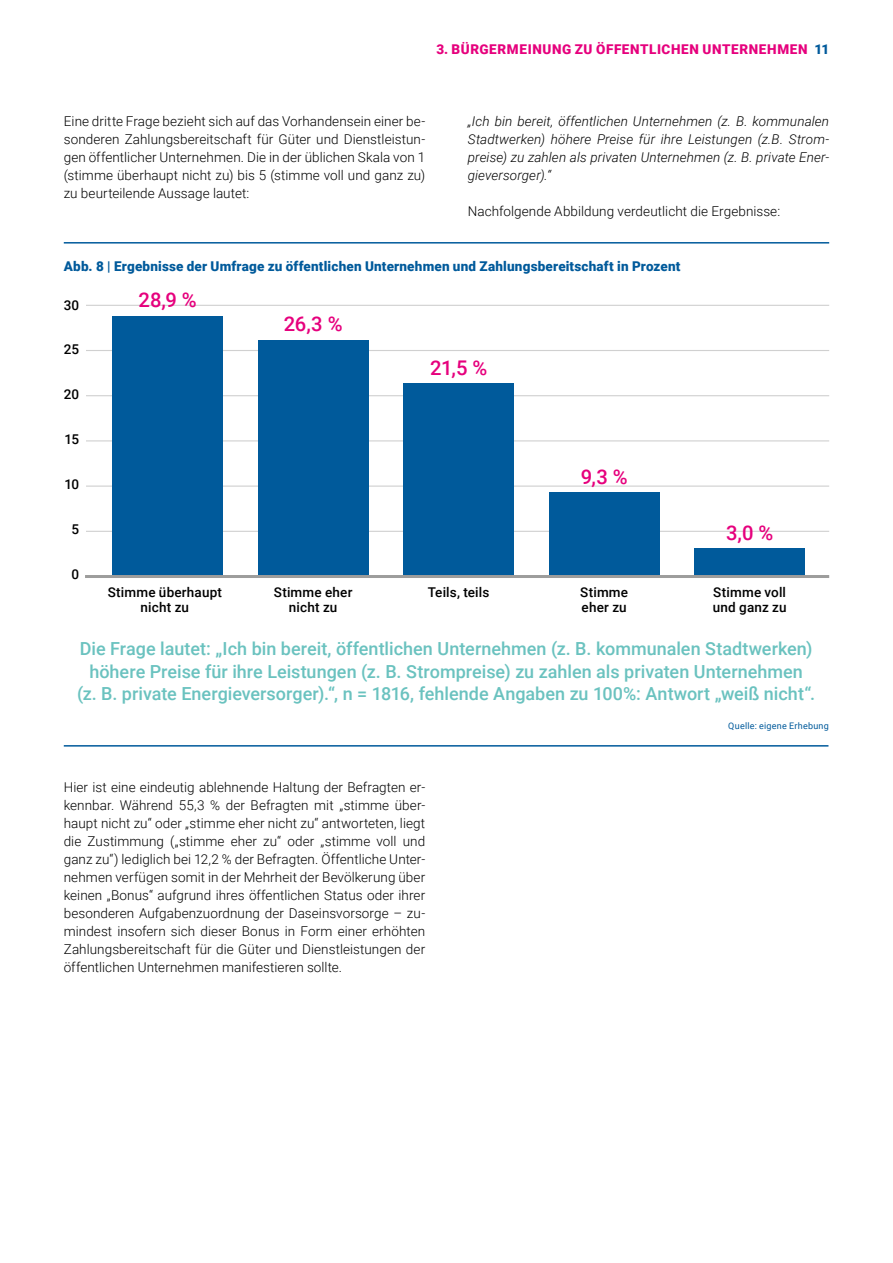
<style>
.page{position:relative;width:893px;height:1263px;background:#fff}
.page>*{position:absolute;margin:0;border:0;box-sizing:border-box;transform-origin:0 0}
.t1{font:500 20.25px "Roboto";color:#e6007d}
.t2{font:500 18px/22.5px "Roboto";color:#6ac2bf;text-align:center}
.t3{font:300 13.5px/18px "Roboto";letter-spacing:.005em;color:#000;text-align:justify}
.t4{font:italic 300 13.5px/18px "Roboto";letter-spacing:.005em;color:#000;text-align:justify}
.t5{font:500 13.5px/15px "Roboto";letter-spacing:.01em;color:#000;text-align:center}
.t6{font:900 13.5px "Roboto";letter-spacing:.015em;color:#005a9b}
.t7{font:900 13.5px "Roboto";letter-spacing:.045em;color:#e6007d}
.t8{font:9px "Roboto";letter-spacing:.03em;color:#005a9b}
</style>
<div class="page">
<hr style="left:65px;top:745px;width:763px;height:2px;background:#005a9b">
<hr style="left:87px;top:350px;width:742px;height:1px;background:#d0d0d0">
<hr style="left:87px;top:395px;width:742px;height:1px;background:#d0d0d0">
<hr style="left:87px;top:440px;width:742px;height:1px;background:#d0d0d0">
<hr style="left:87px;top:485px;width:742px;height:2px;background:#d0d0d0">
<hr style="left:87px;top:531px;width:742px;height:1px;background:#d0d0d0">
<hr style="left:87px;top:305px;width:742px;height:1px;background:#d0d0d0">
<div style="left:258px;top:340px;width:111px;height:236px;background:#005a9b"></div>
<div style="left:403px;top:383px;width:111px;height:193px;background:#005a9b"></div>
<div style="left:549px;top:492px;width:111px;height:84px;background:#005a9b"></div>
<div style="left:694px;top:548px;width:111px;height:28px;background:#005a9b"></div>
<div style="left:112px;top:316px;width:111px;height:260px;background:#005a9b"></div>
<hr style="left:87px;top:575px;width:741px;height:3px;background:#9d9d9c">
<hr style="left:65px;top:242px;width:763px;height:2px;background:#005a9b">
<p class="t7" style="left:436px;top:40px;width:63px">3. Bürgermeinun</p>
<p class="t7" style="left:562px;top:40px;width:44px">g zu öffentlichen</p>
<p class="t7" style="left:703px;top:40px;width:21px">Unternehmen</p>
<p class="t6" style="left:815px;top:40px;width:16px">11</p>
<p class="t3" style="left:64px;top:112px;width:363px">Eine dritte Frage bezieht sich auf das Vorhandensein einer be&shy;sonderen Zahlungsbereitschaft für Güter und Dienstleistun&shy;gen öffentlicher Unternehmen. Die in der üblichen Skala von 1 (stimme überhaupt nicht zu) bis 5 (stimme voll und ganz zu) zu beurteilende Aussage lautet:</p>
<p class="t4" style="left:468px;top:112px;width:363px">„Ich bin bereit, öffentlichen Unternehmen (z. B. kommunalen Stadtwerken) höhere Preise für ihre Leistungen (z.B. Strom&shy;preise) zu zahlen als privaten Unternehmen (z. B. private Ener&shy;gieversorger).“</p>
<p class="t3" style="left:468px;top:202px;width:314px">Nachfolgende Abbildung verdeutlicht die Ergebnisse:</p>
<p class="t6" style="left:64px;top:257px;width:618px">Abb. 8 | Ergebnisse der Umfrage zu öffentlichen Unternehmen und Zahlungsbereitschaft in Prozent</p>
<p class="t5" style="left:64px;top:297px;width:17px">30</p>
<p class="t5" style="left:64px;top:342px;width:17px">25</p>
<p class="t5" style="left:64px;top:386px;width:17px">20</p>
<p class="t5" style="left:65px;top:431px;width:16px">15</p>
<p class="t5" style="left:64px;top:476px;width:16px">10</p>
<p class="t5" style="left:72px;top:521px;width:9px">5</p>
<p class="t5" style="left:72px;top:566px;width:9px">0</p>
<h1 class="t1" style="left:139px;top:286px;width:60px">28,9 %</h1>
<h1 class="t1" style="left:284px;top:310px;width:60px">26,3 %</h1>
<h1 class="t1" style="left:430px;top:353px;width:59px">21,5 %</h1>
<h1 class="t1" style="left:581px;top:462px;width:49px">9,3 %</h1>
<h1 class="t1" style="left:726px;top:518px;width:49px">3,0 %</h1>
<p class="t5" style="left:108px;top:585px;width:116px">Stimme überhaupt nicht zu</p>
<p class="t5" style="left:274px;top:585px;width:80px">Stimme eher nicht zu</p>
<p class="t5" style="left:580px;top:585px;width:49px;text-align:left">Stimme eher zu</p>
<p class="t5" style="left:428px;top:585px;width:63px">Teils, teils</p>
<p class="t5" style="left:713px;top:585px;width:75px;text-align:left">Stimme voll und ganz zu</p>
<p class="t2" style="left:77px;top:637px;width:740px">Die Frage lautet: „Ich bin bereit, öffentlichen Unternehmen (z. B. kommunalen Stadtwerken) höhere Preise für ihre Leistungen (z. B. Strompreise) zu zahlen als privaten Unternehmen<br>(z. B. private Energieversorger).“, n = 1816, fehlende Angaben zu 100%: Antwort „weiß nicht“.</p>
<p class="t3" style="left:64px;top:778px;width:363px">Hier ist eine eindeutig ablehnende Haltung der Befragten er&shy;kennbar. Während 55,3 % der Befragten mit „stimme über&shy;haupt nicht zu“ oder „stimme eher nicht zu“ antworteten, liegt die Zustimmung („stimme eher zu“ oder „stimme voll und ganz zu“) lediglich bei 12,2 % der Befragten. Öffentliche Unter&shy;nehmen verfügen somit in der Mehrheit der Bevölkerung über keinen „Bonus“ aufgrund ihres öffentlichen Status oder ihrer besonderen Aufgabenzuordnung der Daseinsvorsorge – zu&shy;mindest insofern sich dieser Bonus in Form einer erhöhten Zahlungsbereitschaft für die Güter und Dienstleistungen der öffentlichen Unternehmen manifestieren sollte.</p>
<p class="t8" style="left:728px;top:720px;width:102px">Quelle: eigene Erhebung</p>
</div>
